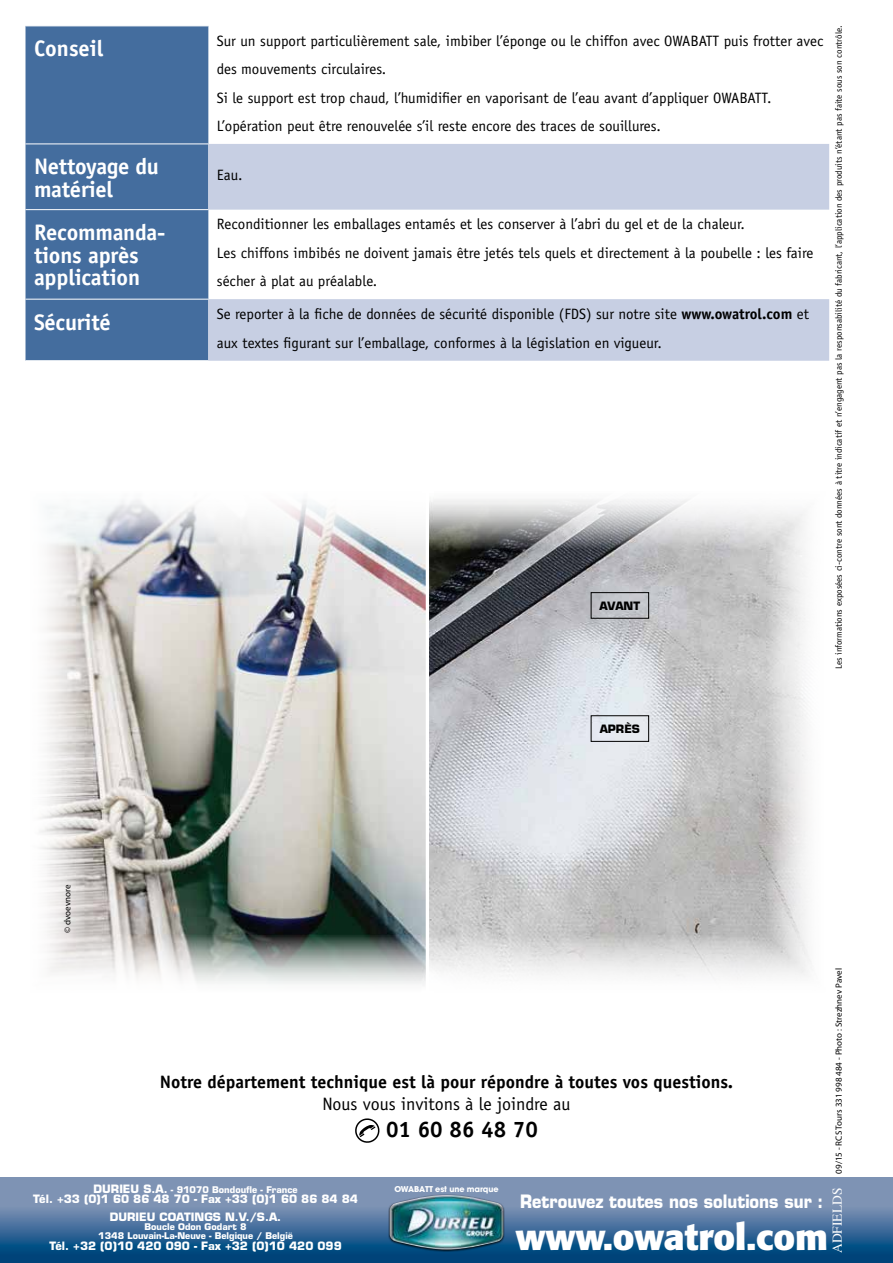
<style>
.page{position:relative;width:893px;height:1263px;background:#fff}
.page>*{position:absolute;margin:0;border:0;box-sizing:border-box;transform-origin:0 0}
.t1{font:700 36px "Formata";color:#fff}
.t2{font:700 22.5px/22.5px "Officina Sans";letter-spacing:-.01em;color:#fff}
.t3{font:700 22.5px "Officina Sans";color:#000}
.t4{font:700 18px "Officina Sans";color:#000}
.t5{font:700 18px "Eurostile LT Std";color:#fff;scale:.9 1}
.t6{font:18px "Officina Sans";color:#000}
.t7{font:15px/28.5px "Officina Sans";color:#000}
.t8{font:13.5px "Times";color:#fff}
.t9{font:700 11.25px/18px "Eurostile LT Std";color:#fff;text-align:center}
.t10{font:700 11.25px "Eurostile";color:#000}
.t11{font:9px "Officina Sans";color:#000}
.t12{font:700 9px/9px "Eurostile LT Std";color:#fff;text-align:center}
.t13{font:9px "Myriad Pro";color:#000}
.t14{font:700 7.95px "Avant Garde";letter-spacing:-.01em;color:#fff}
.s1{font-weight:700}
.s2{font-size:11.25px}
</style>
<div class="page">
<svg style="left:0;top:1178px;width:893px;height:85px;background:#4a739e"></svg>
<div style="left:388px;top:1194px;width:117px;height:58px;background:#000;opacity:.9"></div>
<img style="left:390px;top:1195px;width:113px;height:54px">
<svg style="left:355px;top:1118px;width:25px;height:25px"></svg>
<div style="left:26px;top:27px;width:182px;height:333px;background:#446d9e"></div>
<svg style="left:208px;top:144px;width:621px;height:217px;fill:#c7cfe3"></svg>
<hr style="left:26px;top:144px;width:182px;height:1px;background:#fff">
<hr style="left:26px;top:209px;width:182px;height:1px;background:#fff">
<hr style="left:26px;top:299px;width:182px;height:1px;background:#fff">
<img style="left:40px;top:500px;width:385px;height:485px">
<img style="left:429px;top:499px;width:382px;height:480px">
<div style="left:591px;top:592px;width:58px;height:27px;border:1px solid #000"></div>
<div style="left:591px;top:715px;width:58px;height:27px;border:1px solid #000"></div>
<h2 class="t2" style="left:34px;top:37px;width:71px">Conseil</h2>
<p class="t7" style="left:217px;top:26px;width:608px">Sur un support particulièrement sale, imbiber l’éponge ou le chiffon avec OWABATT puis frotter avec des mouvements circulaires.<br>Si le support est trop chaud, l’humidifier en vaporisant de l’eau avant d’appliquer OWABATT.<br>L’opération peut être renouvelée s’il reste encore des traces de souillures.</p>
<h2 class="t2" style="left:34px;top:155px;width:127px">Nettoyage du matériel</h2>
<p class="t7" style="left:217px;top:161px;width:27px">Eau.</p>
<h2 class="t2" style="left:34px;top:221px;width:133px">Recommanda&shy;tions après application</h2>
<p class="t7" style="left:217px;top:210px;width:598px">Reconditionner les emballages entamés et les conserver à l’abri du gel et de la chaleur.<br>Les chiffons imbibés ne doivent jamais être jetés tels quels et directement à la poubelle : les faire sécher à plat au préalable.</p>
<h2 class="t2" style="left:34px;top:310px;width:78px">Sécurité</h2>
<p class="t7" style="left:217px;top:300px;width:594px">Se reporter à la fiche de données de sécurité disponible (FDS) sur notre site <span class="s1">www.owatrol.com</span> et aux textes figurant sur l’emballage, conformes à la législation en vigueur.</p>
<p class="t10" style="left:600px;top:599px;width:42px">AVANT</p>
<p class="t11" style="left:834px;top:669px;width:645px;rotate:-90deg">Les informations exposées ci-contre sont données à titre indicatif et n’engagent pas la responsabilité du fabricant, l’application des produits n’étant pas faite sous son contrôle.</p>
<p class="t10" style="left:600px;top:722px;width:42px">APRÈS</p>
<p class="t13" style="left:63px;top:933px;width:50px;rotate:-90deg">© dvoevnore</p>
<p class="t13" style="left:834px;top:1174px;width:207px;rotate:-90deg">09/15 - RCS Tours 331 998 484 - Photo : Strezhnev Pavel</p>
<p class="t8" style="left:825px;top:1253px;width:67px;rotate:-90deg">ADFIELDS</p>
<p class="t4" style="left:160px;top:1070px;width:575px">Notre département technique est là pour répondre à toutes vos questions.</p>
<p class="t6" style="left:323px;top:1094px;width:249px">Nous vous invitons à le joindre au</p>
<h2 class="t3" style="left:386px;top:1116px;width:153px">01 60 86 48 70</h2>
<p class="t12" style="left:94px;top:1185px;width:206px"><span class="s2">DURIEU S.A.</span> - 91070 Bondoufle - France</p>
<p class="t9" style="left:33px;top:1190px;width:326px">Tél. +33 (0)1 60 86 48 70 - Fax +33 (0)1 60 86 84 84<br>DURIEU COATINGS N.V./S.A.</p>
<p class="t12" style="left:98px;top:1222px;width:196px">Boucle Odon Godart 8<br>1348 Louvain-La-Neuve - Belgique / België</p>
<p class="t9" style="left:49px;top:1236px;width:294px">Tél. +32 (0)10 420 090 - Fax +32 (0)10 420 099</p>
<p class="t14" style="left:394px;top:1184px;width:106px">OWABATT est une marque</p>
<p class="t5" style="left:520px;top:1191px;width:338px">Retrouvez toutes nos solutions sur :</p>
<h1 class="t1" style="left:515px;top:1215px;width:314px">www.owatrol.com</h1>
</div>
